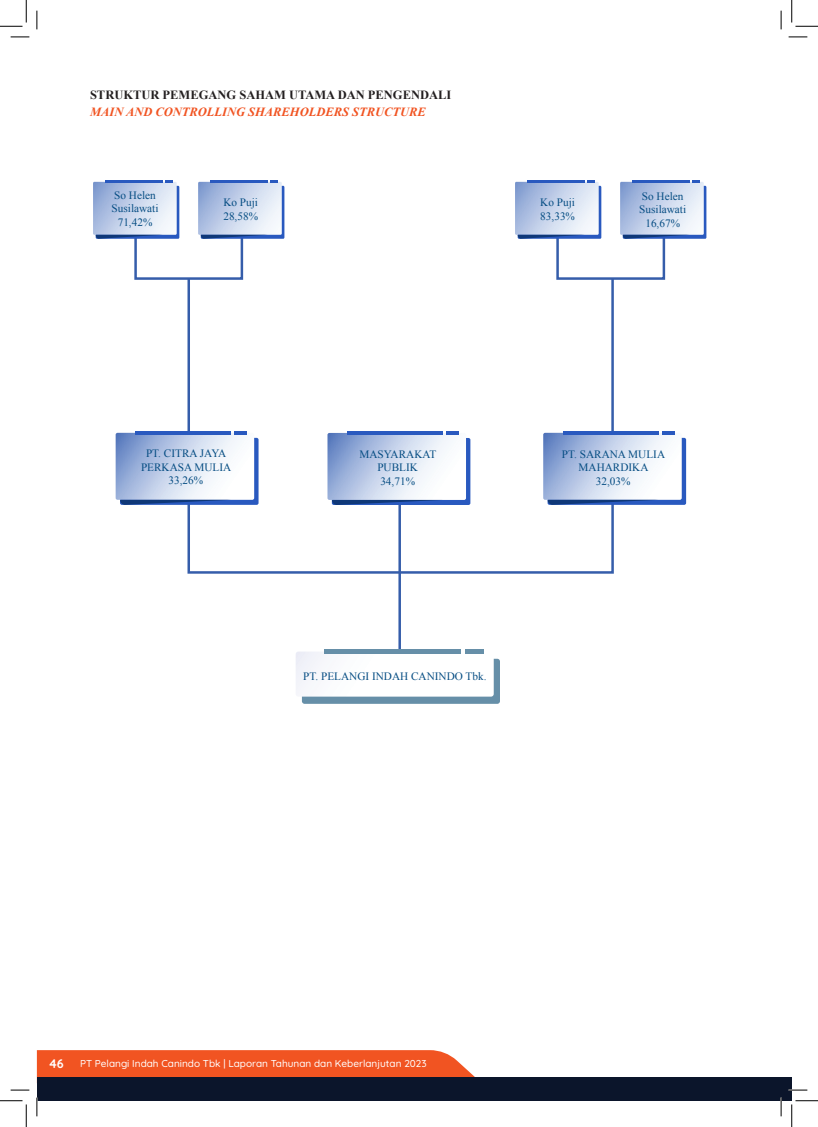
<style>
.page{position:relative;width:818px;height:1127px;background:#fff}
.page>*{position:absolute;margin:0;border:0;box-sizing:border-box;transform-origin:0 0}
.t1{font:700 12.5px "Times New Roman";color:#231f20}
.t2{font:italic 700 12.5px "Times New Roman";color:#f15422}
.t3{font:700 12.5px "Quicksand";color:#fff}
.Teks{font:11.25px/13.8px "Times New Roman";color:#064d83;text-align:center}
.t4{font:500 10px "Quicksand";color:#fff}
</style>
<div class="page">
<div style="left:781px;top:1076px;width:11px;height:24px;background:#0b152b"></div>
<svg style="left:37px;top:1050px;width:437px;height:26px;background:#f15a2b"></svg>
<div style="left:37px;top:1076px;width:744px;height:24px;background:#0b152b"></div>
<hr style="left:398px;top:445px;width:3px;height:205px;background:#355daa">
<div style="left:187px;top:277px;width:427px;height:296px;border:2px solid #355daa"></div>
<svg style="left:120px;top:438px;width:139px;height:66px"></svg>
<svg style="left:116px;top:431px;width:138px;height:73px"></svg>
<div style="left:332px;top:438px;width:138px;height:67px;background:#2959bf;border-radius:2px"></div>
<svg style="left:327px;top:431px;width:139px;height:74px;background:#bac9e6"></svg>
<div style="left:547px;top:438px;width:139px;height:66px;background:#2959bf;border-radius:2px"></div>
<svg style="left:543px;top:431px;width:139px;height:73px;background:#bbcae6"></svg>
<div style="left:302px;top:658px;width:198px;height:45px;background:#668fa8;border-radius:3px"></div>
<svg style="left:296px;top:651px;width:198px;height:45px;background:#fcfcfd"></svg>
<div style="left:324px;top:649px;width:136px;height:5px;background:#668fa8"></div>
<hr style="left:465px;top:649px;width:19px;height:4px;background:#668fa8">
<div style="left:134px;top:220px;width:109px;height:60px;border:2px solid #355daa"></div>
<div style="left:96px;top:186px;width:83px;height:53px;background:#2959bf"></div>
<svg style="left:93px;top:180px;width:84px;height:59px;background:#b6c6e4"></svg>
<div style="left:201px;top:186px;width:83px;height:53px;background:#2959bf"></div>
<svg style="left:198px;top:180px;width:84px;height:59px;background:#b6c6e4"></svg>
<div style="left:556px;top:220px;width:109px;height:60px;border:2px solid #355daa"></div>
<div style="left:518px;top:186px;width:83px;height:53px;background:#2959bf"></div>
<svg style="left:515px;top:180px;width:84px;height:59px;background:#b6c6e4"></svg>
<div style="left:623px;top:186px;width:83px;height:53px;background:#2959bf"></div>
<svg style="left:620px;top:180px;width:84px;height:59px;background:#b6c6e4"></svg>
<svg style="left:11px;top:36px;width:18px;height:2px"></svg>
<svg style="left:788px;top:36px;width:19px;height:2px"></svg>
<svg style="left:11px;top:1089px;width:18px;height:1px"></svg>
<svg style="left:788px;top:1089px;width:19px;height:1px"></svg>
<svg style="left:36px;top:11px;width:2px;height:18px"></svg>
<svg style="left:36px;top:1097px;width:2px;height:18px"></svg>
<svg style="left:780px;top:11px;width:2px;height:18px"></svg>
<svg style="left:780px;top:1097px;width:2px;height:18px"></svg>
<svg style="left:0;top:0;width:27px;height:27px"></svg>
<svg style="left:0;top:1100px;width:27px;height:26px"></svg>
<svg style="left:791px;top:0;width:27px;height:27px"></svg>
<svg style="left:791px;top:1100px;width:27px;height:26px"></svg>
<p class="t1" style="left:90px;top:86px;width:363px">STRUKTUR PEMEGANG SAHAM UTAMA DAN PENGENDALI</p>
<p class="t2" style="left:90px;top:103px;width:337px">MAIN AND CONTROLLING SHAREHOLDERS STRUCTURE</p>
<p class="Teks" style="left:112px;top:188px;width:48px;text-align:left">So Helen<br>Susilawati</p>
<p class="Teks" style="left:118px;top:215px;width:36px">71,42%</p>
<p class="Teks" style="left:223px;top:195px;width:36px">Ko Puji</p>
<p class="Teks" style="left:223px;top:209px;width:36px">28,58%</p>
<p class="Teks" style="left:540px;top:195px;width:36px">Ko Puji</p>
<p class="Teks" style="left:540px;top:209px;width:36px">83,33%</p>
<p class="Teks" style="left:639px;top:189px;width:48px;text-align:left">So Helen<br>Susilawati</p>
<p class="Teks" style="left:645px;top:216px;width:36px">16,67%</p>
<p class="Teks" style="left:141px;top:446px;width:92px">PT. CITRA JAYA<br>PERKASA MULIA</p>
<p class="Teks" style="left:168px;top:473px;width:36px">33,26%</p>
<p class="Teks" style="left:359px;top:447px;width:78px">MASYARAKAT</p>
<p class="Teks" style="left:377px;top:460px;width:42px">PUBLIK</p>
<p class="Teks" style="left:380px;top:474px;width:36px">34,71%</p>
<p class="Teks" style="left:303px;top:669px;width:185px">PT. PELANGI INDAH CANINDO Tbk.</p>
<p class="Teks" style="left:562px;top:446px;width:105px">PT. SARANA MULIA<br>MAHARDIKA</p>
<p class="Teks" style="left:596px;top:474px;width:36px">32,03%</p>
<p class="t3" style="left:50px;top:1052px;width:16px">46</p>
<p class="t4" style="left:80px;top:1055px;width:348px">PT Pelangi Indah Canindo Tbk | Laporan Tahunan dan Keberlanjutan 2023</p>
</div>
